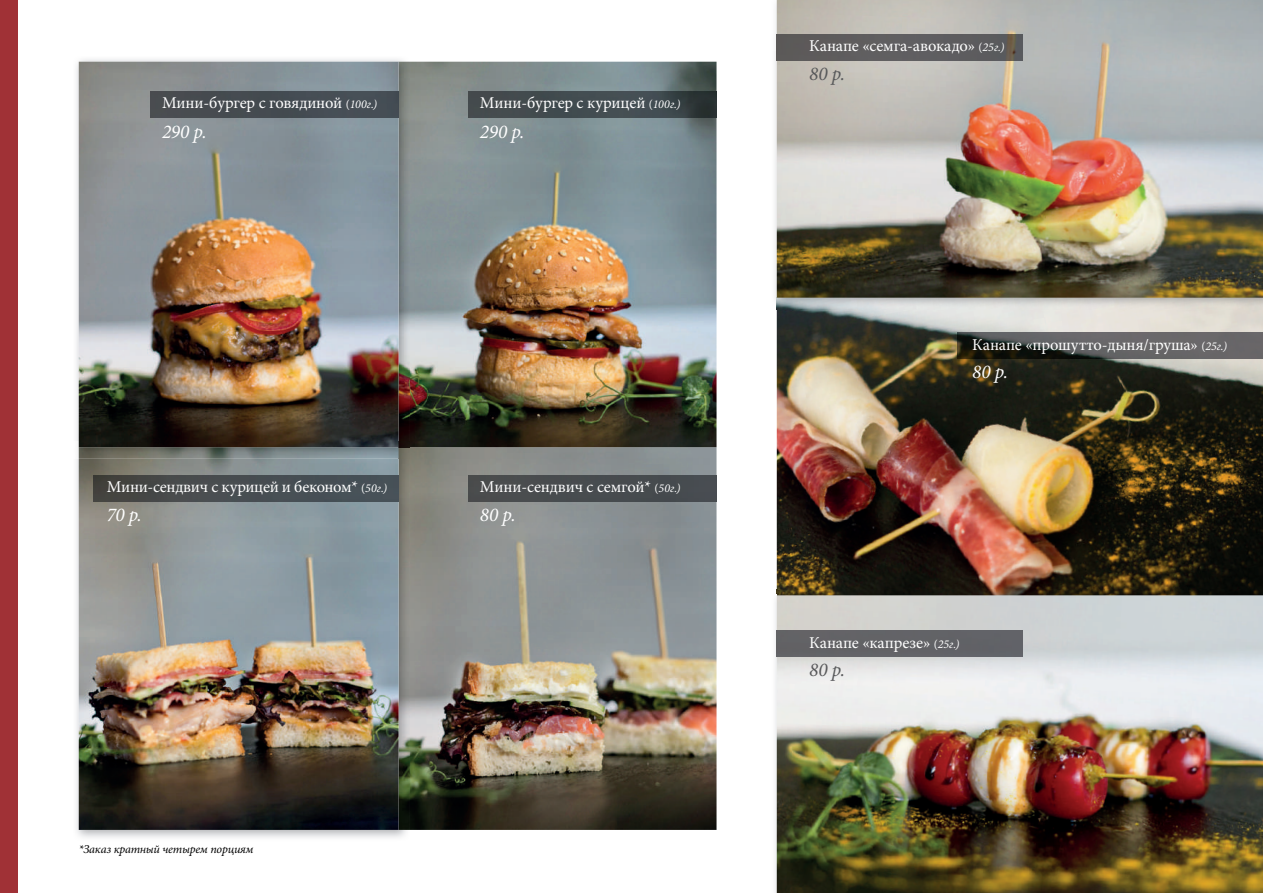
<style>
.page{position:relative;width:1263px;height:893px;background:#fff}
.page>*{position:absolute;margin:0;border:0;box-sizing:border-box;transform-origin:0 0}
.t1{font:italic 19.5px "Minion Pro";letter-spacing:-.005em;color:#fff}
.t2{font:italic 19.5px "Minion Pro";color:#57585a}
.t3{font:16.5px "Minion Pro";letter-spacing:-.01em;color:#fff}
.t4{font:italic 12px "Minion Pro";letter-spacing:-.01em;color:#000001}
.s1{font-size:12px}
.s2{font-style:italic;font-size:12px}
</style>
<div class="page">
<img style="left:410px;top:62px;width:306px;height:768px">
<img style="left:777px;top:0;width:486px;height:892px">
<img style="left:76px;top:59px;width:334px;height:779px">
<img style="left:399px;top:459px;width:11px;height:371px">
<img style="left:79px;top:447px;width:320px;height:383px">
<img style="left:79px;top:62px;width:331px;height:385px">
<img style="left:76px;top:441px;width:3px;height:18px">
<svg style="left:399px;top:441px;width:11px;height:18px"></svg>
<svg style="left:399px;top:92px;width:1px;height:26px"></svg>
<div style="left:151px;top:92px;width:248px;height:26px;background:#464c51"></div>
<svg style="left:399px;top:476px;width:1px;height:26px"></svg>
<img style="left:94px;top:476px;width:305px;height:26px">
<img style="left:469px;top:92px;width:247px;height:26px">
<div style="left:469px;top:476px;width:247px;height:26px;background:#484c4e"></div>
<img style="left:775px;top:590px;width:46px;height:303px">
<img style="left:820px;top:892px;width:443px;height:1px">
<img style="left:775px;top:0;width:2px;height:51px">
<img style="left:775px;top:51px;width:46px;height:258px">
<img style="left:820px;top:298px;width:443px;height:1px">
<img style="left:957px;top:332px;width:306px;height:26px">
<div style="left:777px;top:34px;width:245px;height:26px;background:#5e5c5e"></div>
<div style="left:777px;top:630px;width:245px;height:26px;background:#626366"></div>
<div style="left:0;top:0;width:17px;height:893px;background:#a03136"></div>
<p class="t3" style="left:809px;top:35px;width:196px">Канапе «семга-авокадо» <span class="s1">(</span><span class="s2">25г.)</span></p>
<p class="t2" style="left:809px;top:60px;width:37px">80 р.</p>
<p class="t3" style="left:162px;top:92px;width:217px">Мини-бургер с говядиной <span class="s1">(</span><span class="s2">100г.)</span></p>
<p class="t3" style="left:480px;top:92px;width:202px">Мини-бургер с курицей <span class="s1">(</span><span class="s2">100г.)</span></p>
<p class="t1" style="left:162px;top:118px;width:46px">290 р.</p>
<p class="t1" style="left:480px;top:118px;width:46px">290 р.</p>
<p class="t3" style="left:972px;top:333px;width:256px">Канапе «прошутто-дыня/груша» <span class="s1">(</span><span class="s2">25г.)</span></p>
<p class="t1" style="left:972px;top:359px;width:37px">80 р.</p>
<p class="t3" style="left:107px;top:476px;width:282px">Мини-сендвич с курицей и беконом* <span class="s1">(</span><span class="s2">50г.)</span></p>
<p class="t3" style="left:480px;top:476px;width:202px">Мини-сендвич с семгой* <span class="s1">(</span><span class="s2">50г.)</span></p>
<p class="t1" style="left:107px;top:502px;width:37px">70 р.</p>
<p class="t1" style="left:480px;top:502px;width:37px">80 р.</p>
<p class="t3" style="left:809px;top:632px;width:152px">Канапе «капрезе» <span class="s1">(</span><span class="s2">25г.)</span></p>
<p class="t2" style="left:809px;top:657px;width:37px">80 р.</p>
<p class="t4" style="left:79px;top:841px;width:176px">*Заказ кратный четырем порциям</p>
</div>
